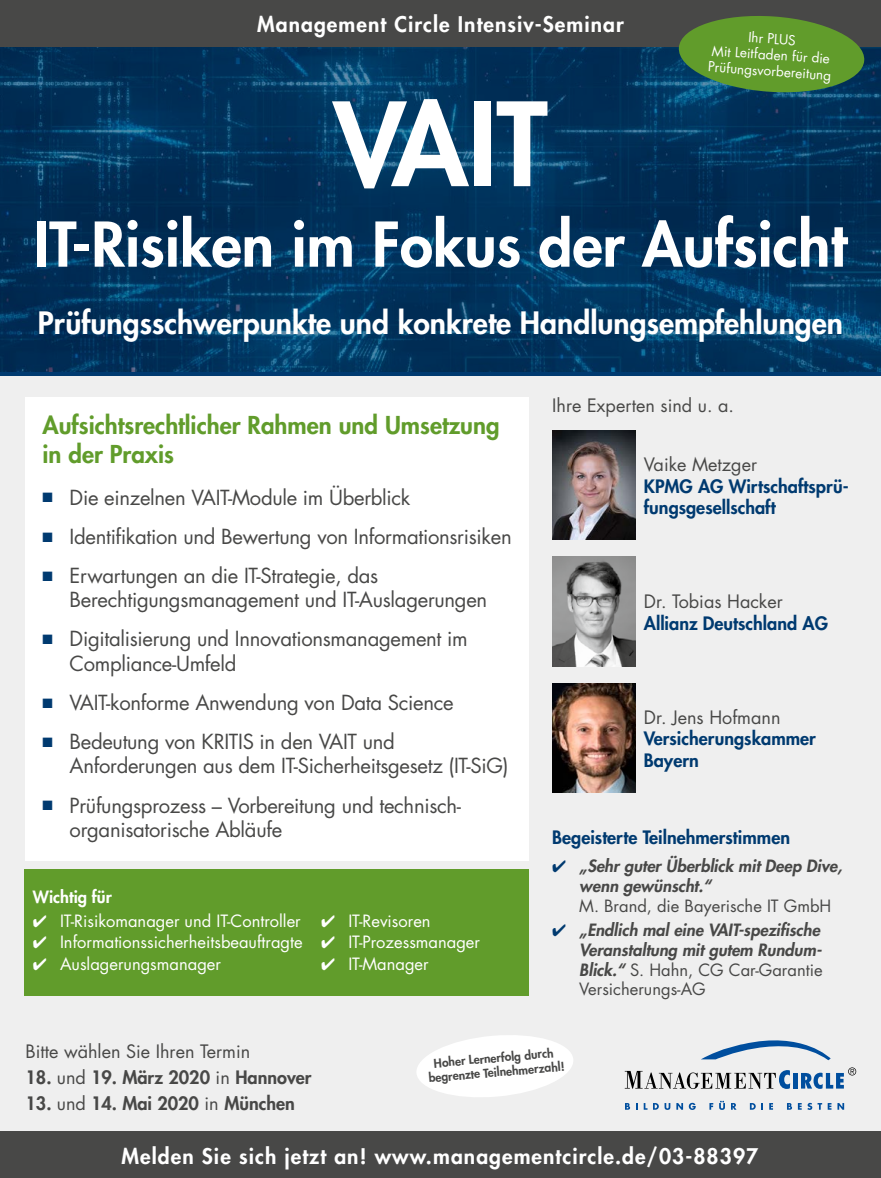
<style>
.page{position:relative;width:881px;height:1178px;background:#fff}
.page>*{position:absolute;margin:0;border:0;box-sizing:border-box;transform-origin:0 0}
.t1{font:800 112.5px "Futura Std";color:#fff}
.t2{font:800 60px "Futura Std";color:#fff}
.t3{font:800 30px "Futura Std";color:#fff}
.t4{font:800 24px/28.8px "Futura Std";color:#619c2b}
.t5{font:800 21px "Futura Std";letter-spacing:.05em;color:#fff}
.t6{font:20.25px/24.3px "Futura Std";letter-spacing:-.015em;color:#484847}
.t7{font:800 18px/21.6px "Futura Std";color:#003a70}
.t8{font:18px "Futura Std";color:#484847}
.t9{font:800 18px "Futura Std";color:#484847}
.t10{font:italic 800 16.5px/19.8px "Futura Std";color:#484847}
.t11{font:16.5px "Futura Std";color:#fff}
.t12{font:16.5px "Futura Std";color:#484847}
.t13{font:800 16.5px "Futura Std";color:#fff}
.t14{font:13.5px/16.2px "Futura Std";color:#fff;text-align:center}
.t15{font:800 12px/14.4px "Futura Std";color:#484847;text-align:center}
.s1{color:#003a70}
.s2{font-weight:400;font-style:normal}
.s3{font-weight:400}
</style>
<div class="page">
<img style="left:0;top:47px;width:880px;height:325px">
<div style="left:0;top:373px;width:880px;height:805px;background:#efefef"></div>
<div style="left:0;top:1132px;width:880px;height:46px;background:#484847"></div>
<svg style="left:417px;top:1035px;width:156px;height:62px"></svg>
<hr style="left:0;top:372px;width:880px;height:3px;background:#003a70">
<div style="left:0;top:0;width:880px;height:47px;background:#484847"></div>
<div style="left:24px;top:869px;width:504px;height:126px;background:#619c2b"></div>
<div style="left:26px;top:398px;width:502px;height:463px;background:#fff"></div>
<svg style="left:677px;top:16px;width:188px;height:79px;background:#508638"></svg>
<img style="left:552px;top:430px;width:83px;height:110px">
<img style="left:552px;top:683px;width:83px;height:110px">
<img style="left:552px;top:557px;width:83px;height:109px">
<div style="left:792px;top:1073px;width:5px;height:15px;background:#004e9e"></div>
<svg style="left:624px;top:1070px;width:165px;height:19px"></svg>
<svg style="left:701px;top:1040px;width:129px;height:20px"></svg>
<svg style="left:801px;top:1067px;width:54px;height:22px"></svg>
<svg style="left:625px;top:1103px;width:12px;height:7px"></svg>
<svg style="left:643px;top:1103px;width:15px;height:7px"></svg>
<svg style="left:664px;top:1103px;width:6px;height:7px"></svg>
<svg style="left:676px;top:1103px;width:6px;height:7px"></svg>
<svg style="left:688px;top:1103px;width:7px;height:7px"></svg>
<svg style="left:709px;top:1101px;width:15px;height:9px"></svg>
<svg style="left:731px;top:1103px;width:5px;height:7px"></svg>
<svg style="left:749px;top:1103px;width:6px;height:7px"></svg>
<svg style="left:769px;top:1103px;width:3px;height:7px"></svg>
<svg style="left:787px;top:1103px;width:4px;height:7px"></svg>
<svg style="left:797px;top:1103px;width:4px;height:7px"></svg>
<svg style="left:807px;top:1103px;width:14px;height:7px"></svg>
<svg style="left:827px;top:1103px;width:4px;height:7px"></svg>
<svg style="left:837px;top:1103px;width:6px;height:7px"></svg>
<p class="t5" style="left:257px;top:11px;width:368px">Management Circle Intensiv-Seminar</p>
<p class="t14" style="left:710px;top:26px;width:125px;rotate:4deg">Ihr PLUS<br>Mit Leitfaden für die<br>Prüfungsvorbereitung</p>
<h1 class="t1" style="left:333px;top:73px;width:215px">VAIT</h1>
<h2 class="t2" style="left:34px;top:207px;width:814px">IT-Risiken im Fokus der Aufsicht</h2>
<h3 class="t3" style="left:38px;top:304px;width:806px">Prüfungsschwerpunkte und konkrete Handlungsempfehlungen</h3>
<p class="t4" style="left:43px;top:411px;width:458px">Aufsichtsrechtlicher Rahmen und Umsetzung in der Praxis</p>
<p class="t6" style="left:43px;top:485px;width:369px"><span class="s1">■</span> Die einzelnen VAIT-Module im Überblick</p>
<p class="t6" style="left:43px;top:524px;width:470px"><span class="s1">■</span> Identifikation und Bewertung von Informationsrisiken</p>
<p class="t6" style="left:70px;top:563px;width:419px;text-indent:-27px"><span class="s1">■</span> Erwartungen an die IT-Strategie, das<br>Berechtigungsmanagement und IT-Auslagerungen</p>
<p class="t6" style="left:70px;top:627px;width:399px;text-indent:-27px"><span class="s1">■</span> Digitalisierung und Innovationsmanagement im<br>Compliance-Umfeld</p>
<p class="t6" style="left:43px;top:690px;width:412px"><span class="s1">■</span> VAIT-konforme Anwendung von Data Science</p>
<p class="t6" style="left:70px;top:730px;width:440px;text-indent:-27px"><span class="s1">■</span> Bedeutung von KRITIS in den VAIT und<br>Anforderungen aus dem IT-Sicherheitsgesetz (IT-SiG)</p>
<p class="t6" style="left:70px;top:793px;width:393px;text-indent:-27px"><span class="s1">■</span> Prüfungsprozess – Vorbereitung und technisch&shy;organisatorische Abläufe</p>
<p class="t13" style="left:33px;top:886px;width:80px">Wichtig für</p>
<p class="t11" style="left:33px;top:910px;width:269px">✔ IT-Risikomanager und IT-Controller</p>
<p class="t11" style="left:33px;top:932px;width:271px">✔ Informationssicherheitsbeauftragte</p>
<p class="t11" style="left:33px;top:954px;width:189px">✔ Auslagerungsmanager</p>
<p class="t11" style="left:321px;top:910px;width:111px">✔ IT-Revisoren</p>
<p class="t11" style="left:321px;top:932px;width:160px">✔ IT-Prozessmanager</p>
<p class="t11" style="left:321px;top:954px;width:109px">✔ IT-Manager</p>
<p class="t8" style="left:552px;top:394px;width:183px">Ihre Experten sind u. a.</p>
<p class="t8" style="left:643px;top:453px;width:115px">Vaike Metzger</p>
<p class="t7" style="left:643px;top:475px;width:206px">KPMG AG Wirtschaftsprü&shy;fungsgesellschaft</p>
<p class="t8" style="left:643px;top:590px;width:140px">Dr. Tobias Hacker</p>
<p class="t7" style="left:643px;top:612px;width:185px">Allianz Deutschland AG</p>
<p class="t8" style="left:643px;top:706px;width:138px">Dr. Jens Hofmann</p>
<p class="t7" style="left:643px;top:728px;width:173px">Versicherungskammer<br>Bayern</p>
<p class="t7" style="left:552px;top:826px;width:239px">Begeisterte Teilnehmerstimmen</p>
<p class="t10" style="left:579px;top:856px;width:264px;text-indent:-27px"><span class="s1">✔</span> „Sehr guter Überblick mit Deep Dive, wenn gewünscht.“</p>
<p class="t12" style="left:579px;top:895px;width:253px">M. Brand, die Bayerische IT GmbH</p>
<p class="t10" style="left:579px;top:920px;width:245px;text-indent:-27px"><span class="s1">✔</span> „Endlich mal eine VAIT-spezifische<br>Veranstaltung mit gutem Rundum-<br>Blick.“ <span class="s2">S. Hahn, CG Car-Garantie<br>Versicherungs-AG</span></p>
<p class="t8" style="left:26px;top:1040px;width:226px">Bitte wählen Sie Ihren Termin</p>
<p class="t9" style="left:26px;top:1066px;width:287px">18. <span class="s3">und</span> 19. März 2020 <span class="s3">in</span> Hannover</p>
<p class="t9" style="left:26px;top:1092px;width:271px">13. <span class="s3">und</span> 14. Mai 2020 <span class="s3">in</span> München</p>
<p class="t15" style="left:426px;top:1056px;width:138px;rotate:-5deg">Hoher Lernerfolg durch begrenzte Teilnehmerzahl!</p>
<p class="t5" style="left:121px;top:1143px;width:638px">Melden Sie sich jetzt an! www.managementcircle.de/03-88397</p>
</div>
